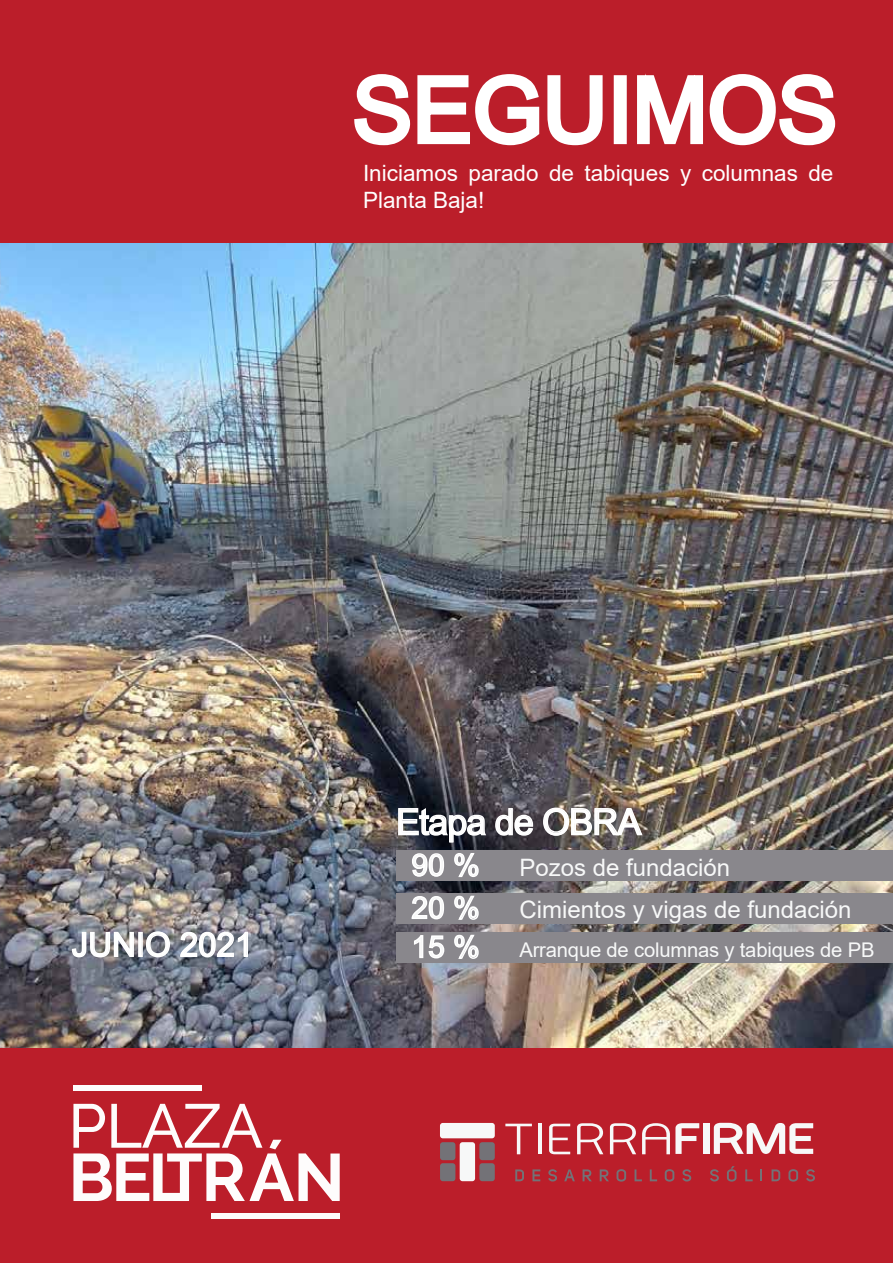
<style>
.page{position:relative;width:893px;height:1263px;background:#fff}
.page>*{position:absolute;margin:0;border:0;box-sizing:border-box;transform-origin:0 0}
.t1{font:90px "Arial";color:#fff}
.t2{font:36px "Arial";letter-spacing:-.025em;color:#fff}
.t3{font:33px "Arial";color:#fff}
.t4{font:30px "Arial";color:#f7f8f8}
.t5{font:24px "Arial";color:#f7f8f8}
.t6{font:22.5px/27px "Arial";color:#fff}
.t7{font:20.25px "Arial";letter-spacing:-.01em;color:#f7f8f8}
</style>
<div class="page">
<img style="left:0;top:243px;width:893px;height:805px">
<div style="left:0;top:1049px;width:893px;height:214px;background:#bb1e2a"></div>
<div style="left:0;top:0;width:893px;height:243px;background:#bb1e2a"></div>
<svg style="left:354px;top:74px;width:249px;height:72px"></svg>
<div style="left:614px;top:75px;width:13px;height:69px;border:4px solid #fff"></div>
<svg style="left:637px;top:73px;width:199px;height:73px"></svg>
<svg style="left:73px;top:1104px;width:267px;height:97px"></svg>
<div style="left:73px;top:1085px;width:129px;height:6px;background:#fff"></div>
<div style="left:211px;top:1213px;width:129px;height:6px;background:#fff"></div>
<svg style="left:71px;top:931px;width:64px;height:27px"></svg>
<div style="left:138px;top:932px;width:5px;height:25px;border:2px solid #fff"></div>
<svg style="left:145px;top:931px;width:26px;height:27px"></svg>
<svg style="left:179px;top:931px;width:70px;height:27px"></svg>
<div style="left:396px;top:850px;width:497px;height:31px;background:#89878c"></div>
<svg style="left:397px;top:807px;width:91px;height:36px;background:#5f6169"></svg>
<svg style="left:494px;top:807px;width:40px;height:30px"></svg>
<svg style="left:542px;top:805px;width:102px;height:32px;background:#8d8783"></svg>
<svg style="left:412px;top:853px;width:33px;height:24px"></svg>
<svg style="left:454px;top:853px;width:25px;height:25px"></svg>
<div style="left:396px;top:893px;width:497px;height:31px;background:#89878c"></div>
<svg style="left:411px;top:896px;width:34px;height:24px"></svg>
<svg style="left:454px;top:895px;width:25px;height:25px"></svg>
<div style="left:396px;top:932px;width:497px;height:31px;background:#89878c"></div>
<svg style="left:414px;top:935px;width:31px;height:24px"></svg>
<svg style="left:454px;top:934px;width:25px;height:25px"></svg>
<svg style="left:505px;top:1124px;width:27px;height:30px"></svg>
<hr style="left:539px;top:1124px;width:3px;height:30px;background:#f7f8f8">
<svg style="left:549px;top:1124px;width:21px;height:30px"></svg>
<svg style="left:577px;top:1123px;width:26px;height:31px"></svg>
<svg style="left:610px;top:1123px;width:26px;height:31px"></svg>
<svg style="left:642px;top:1123px;width:57px;height:31px"></svg>
<div style="left:703px;top:1123px;width:7px;height:31px;background:#f7f8f8"></div>
<svg style="left:714px;top:1123px;width:99px;height:31px"></svg>
<svg style="left:515px;top:1169px;width:9px;height:12px"></svg>
<svg style="left:532px;top:1169px;width:8px;height:12px"></svg>
<svg style="left:548px;top:1169px;width:9px;height:12px"></svg>
<svg style="left:564px;top:1169px;width:11px;height:12px"></svg>
<svg style="left:583px;top:1169px;width:9px;height:12px"></svg>
<svg style="left:600px;top:1169px;width:9px;height:12px"></svg>
<svg style="left:616px;top:1169px;width:10px;height:12px"></svg>
<svg style="left:634px;top:1169px;width:8px;height:12px"></svg>
<svg style="left:650px;top:1169px;width:7px;height:12px"></svg>
<svg style="left:665px;top:1169px;width:9px;height:12px"></svg>
<svg style="left:682px;top:1169px;width:9px;height:12px"></svg>
<svg style="left:710px;top:1169px;width:9px;height:12px"></svg>
<svg style="left:727px;top:1166px;width:9px;height:15px"></svg>
<svg style="left:745px;top:1169px;width:8px;height:12px"></svg>
<svg style="left:760px;top:1169px;width:2px;height:12px"></svg>
<svg style="left:771px;top:1169px;width:9px;height:12px"></svg>
<svg style="left:788px;top:1169px;width:10px;height:12px"></svg>
<svg style="left:806px;top:1169px;width:9px;height:12px"></svg>
<div style="left:440px;top:1123px;width:55px;height:15px;background:#f7f8f8;border-radius:3px"></div>
<div style="left:440px;top:1142px;width:15px;height:18px;background:#737277;border-radius:3px"></div>
<div style="left:440px;top:1163px;width:15px;height:18px;background:#737277;border-radius:3px"></div>
<div style="left:479px;top:1142px;width:16px;height:18px;background:#737277;border-radius:3px"></div>
<div style="left:479px;top:1163px;width:16px;height:18px;background:#737277;border-radius:3px"></div>
<div style="left:460px;top:1142px;width:15px;height:39px;background:#f7f8f8;border-radius:3px"></div>
<h1 class="t1" style="left:352px;top:48px;width:487px">SEGUIMOS</h1>
<p class="t6" style="left:363px;top:160px;width:472px">Iniciamos parado de tabiques y columnas de<br>Planta Baja!</p>
<h3 class="t3" style="left:72px;top:922px;width:183px">JUNIO 2021</h3>
<h2 class="t2" style="left:396px;top:797px;width:247px">Etapa de OBRA</h2>
<h3 class="t4" style="left:411px;top:844px;width:70px">90 %</h3>
<p class="t5" style="left:519px;top:850px;width:212px">Pozos de fundación</p>
<h3 class="t4" style="left:411px;top:887px;width:70px">20 %</h3>
<p class="t5" style="left:519px;top:893px;width:334px">Cimientos y vigas de fundación</p>
<h3 class="t4" style="left:411px;top:926px;width:70px">15 %</h3>
<p class="t7" style="left:519px;top:936px;width:357px">Arranque de columnas y tabiques de PB</p>
</div>
